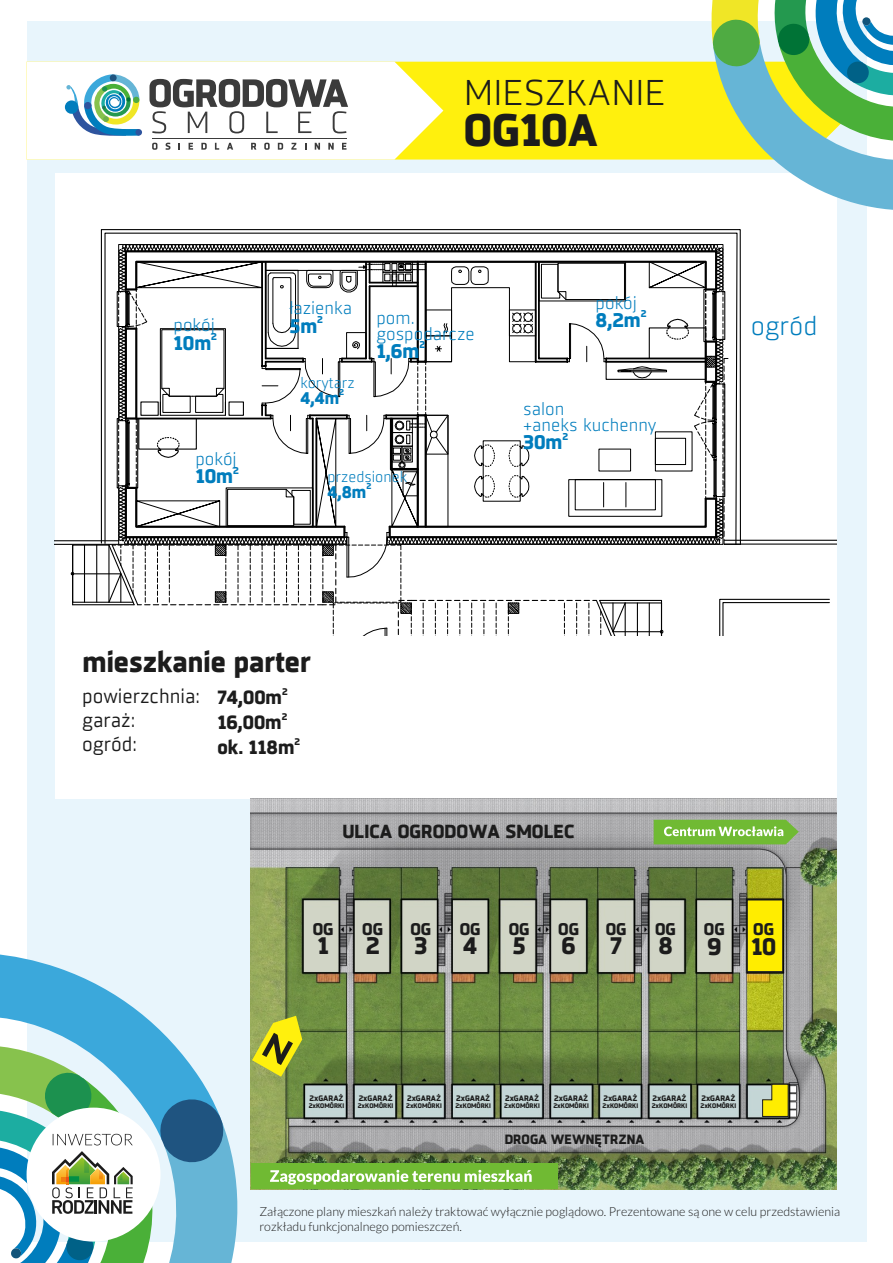
<style>
.page{position:relative;width:893px;height:1263px;background:#fff}
.page>*{position:absolute;margin:0;border:0;box-sizing:border-box;transform-origin:0 0}
.t1{font:800 45px "Sisco";color:#1c1c1c}
.t2{font:300 35.4px "Sisco";color:#1c1c1c}
.t3{font:800 27.9px "Sisco";color:#1c1c1c}
.t4{font:300 25.2px "Sisco";color:#007dbd}
.t5{font:800 23.7px "Sisco";color:#1c1c1c}
.t6{font:800 19.5px "Sisco";color:#007dbd}
.t7{font:18.9px/24.3px "Sisco";color:#1c1c1c}
.t8{font:800 18.9px "Sisco";color:#1c1c1c}
.t9{font:800 18.75px "Sisco";color:#1c1c1c}
.t10{font:300 16.95px/16.2px "Sisco";color:#007dbd}
.t11{font:800 16.65px "Sisco";color:#1c1c1c}
.t12{font:800 16.65px "Sisco";color:#007dbd}
.t13{font:300 14.55px "Sisco";color:#007dbd}
.t14{font:800 13.35px "Sisco";color:#1c1c1c}
.t15{font:300 12.45px/15px "Lato";color:#1c1c1c}
.t16{font:800 9.75px "Sisco";color:#007dbd}
.t17{font:800 9.45px "Sisco";color:#1c1c1c}
.t18{font:800 8.4px "Sisco";color:#007dbd}
.t19{font:800 7.8px "Sisco";color:#1c1c1c}
.t20{font:800 6.6px "Sisco";color:#1c1c1c}
</style>
<div class="page">
<div style="left:27px;top:21px;width:839px;height:1220px;background:#e8f5fc"></div>
<div style="left:443px;top:62px;width:268px;height:98px;background:#fff00d"></div>
<div style="left:55px;top:173px;width:782px;height:625px;background:#fff"></div>
<svg style="left:104px;top:232px;width:634px;height:12px"></svg>
<svg style="left:55px;top:244px;width:775px;height:392px"></svg>
<hr style="left:724px;top:540px;width:113px;height:1px;background:#000">
<hr style="left:724px;top:543px;width:113px;height:2px;background:#000">
<svg style="left:27px;top:62px;width:416px;height:98px;background:#dee2d4"></svg>
<hr style="left:152px;top:138px;width:195px;height:1px;background:#3b3b3b">
<svg style="left:711px;top:0;width:182px;height:214px"></svg>
<svg style="left:0;top:954px;width:243px;height:309px"></svg>
<img style="left:251px;top:798px;width:586px;height:391px">
<svg style="left:252px;top:1016px;width:50px;height:61px;background:#b1b42c"></svg>
<svg style="left:747px;top:900px;width:36px;height:72px;background:#f0df02"></svg>
<svg style="left:762px;top:1084px;width:26px;height:33px"></svg>
<svg style="left:654px;top:820px;width:145px;height:24px;background:#86c254"></svg>
<div style="left:251px;top:1163px;width:306px;height:26px;background:#70ba33"></div>
<svg style="left:270px;top:1170px;width:262px;height:15px"></svg>
<img style="left:747px;top:973px;width:36px;height:58px">
<img style="left:746px;top:868px;width:37px;height:32px">
<h2 class="t2" style="left:464px;top:77px;width:204px">MIESZKANIE</h2>
<h1 class="t1" style="left:464px;top:110px;width:136px">OG10A</h1>
<h3 class="t10" style="left:174px;top:318px;width:43px">pokój</h3>
<p class="t16" style="left:211px;top:332px;width:7px">2</p>
<h3 class="t6" style="left:174px;top:334px;width:39px">10m</h3>
<h3 class="t10" style="left:195px;top:452px;width:43px">pokój</h3>
<p class="t16" style="left:233px;top:466px;width:7px">2</p>
<h3 class="t6" style="left:195px;top:468px;width:39px">10m</h3>
<h3 class="t10" style="left:289px;top:301px;width:64px">łazienka</h3>
<p class="t16" style="left:317px;top:315px;width:7px">2</p>
<h3 class="t6" style="left:289px;top:317px;width:29px">5m</h3>
<h3 class="t10" style="left:376px;top:310px;width:100px">pom. gospodarcze</h3>
<p class="t16" style="left:419px;top:341px;width:7px">2</p>
<h3 class="t6" style="left:376px;top:343px;width:45px">1,6m</h3>
<p class="t13" style="left:300px;top:376px;width:56px">korytarz</p>
<p class="t18" style="left:339px;top:389px;width:6px">2</p>
<h3 class="t12" style="left:300px;top:390px;width:40px">4,4m</h3>
<p class="t13" style="left:327px;top:470px;width:81px">przedsionek</p>
<p class="t18" style="left:366px;top:483px;width:6px">2</p>
<h3 class="t12" style="left:327px;top:484px;width:40px">4,8m</h3>
<h3 class="t10" style="left:596px;top:296px;width:43px">pokój</h3>
<p class="t16" style="left:641px;top:310px;width:7px">2</p>
<h3 class="t6" style="left:596px;top:311px;width:47px">8,2m</h3>
<h3 class="t10" style="left:523px;top:402px;width:135px">salon<br>+aneks kuchenny</h3>
<p class="t16" style="left:562px;top:432px;width:7px">2</p>
<h3 class="t6" style="left:523px;top:434px;width:41px">30m</h3>
<h3 class="t4" style="left:751px;top:314px;width:68px">ogród</h3>
<h3 class="t3" style="left:82px;top:649px;width:230px">mieszkanie parter</h3>
<h3 class="t7" style="left:82px;top:685px;width:120px">powierzchnia: garaż:<br>ogród:</h3>
<p class="t17" style="left:282px;top:687px;width:7px">2</p>
<h3 class="t8" style="left:217px;top:689px;width:66px">74,00m</h3>
<p class="t17" style="left:282px;top:712px;width:7px">2</p>
<h3 class="t8" style="left:217px;top:714px;width:66px">16,00m</h3>
<p class="t17" style="left:294px;top:737px;width:7px">2</p>
<h3 class="t8" style="left:217px;top:739px;width:79px">ok. 118m</h3>
<h3 class="t9" style="left:342px;top:823px;width:234px">ULICA OGRODOWA SMOLEC</h3>
<h3 class="t11" style="left:313px;top:921px;width:22px">OG</h3>
<h3 class="t5" style="left:318px;top:935px;width:13px">1</h3>
<h3 class="t11" style="left:362px;top:921px;width:22px">OG</h3>
<h3 class="t5" style="left:366px;top:935px;width:15px">2</h3>
<h3 class="t11" style="left:410px;top:921px;width:22px">OG</h3>
<h3 class="t5" style="left:414px;top:935px;width:15px">3</h3>
<h3 class="t11" style="left:460px;top:921px;width:22px">OG</h3>
<h3 class="t5" style="left:463px;top:935px;width:16px">4</h3>
<h3 class="t11" style="left:509px;top:921px;width:22px">OG</h3>
<h3 class="t5" style="left:513px;top:935px;width:15px">5</h3>
<h3 class="t11" style="left:558px;top:921px;width:22px">OG</h3>
<h3 class="t5" style="left:561px;top:935px;width:16px">6</h3>
<h3 class="t11" style="left:606px;top:921px;width:22px">OG</h3>
<h3 class="t5" style="left:610px;top:935px;width:13px">7</h3>
<h3 class="t11" style="left:655px;top:921px;width:22px">OG</h3>
<h3 class="t5" style="left:658px;top:935px;width:16px">8</h3>
<h3 class="t11" style="left:704px;top:922px;width:22px">OG</h3>
<h3 class="t5" style="left:707px;top:936px;width:16px">9</h3>
<h3 class="t11" style="left:753px;top:922px;width:22px">OG</h3>
<h3 class="t5" style="left:751px;top:936px;width:27px">10</h3>
<p class="t19" style="left:310px;top:1094px;width:35px">2xGARAŻ</p>
<p class="t20" style="left:309px;top:1102px;width:37px">2xKOMÓRKI</p>
<p class="t19" style="left:359px;top:1094px;width:35px">2xGARAŻ</p>
<p class="t20" style="left:358px;top:1102px;width:37px">2xKOMÓRKI</p>
<p class="t19" style="left:407px;top:1094px;width:35px">2xGARAŻ</p>
<p class="t20" style="left:406px;top:1102px;width:37px">2xKOMÓRKI</p>
<p class="t19" style="left:456px;top:1094px;width:35px">2xGARAŻ</p>
<p class="t20" style="left:455px;top:1102px;width:37px">2xKOMÓRKI</p>
<p class="t19" style="left:505px;top:1094px;width:35px">2xGARAŻ</p>
<p class="t20" style="left:504px;top:1102px;width:37px">2xKOMÓRKI</p>
<p class="t19" style="left:554px;top:1094px;width:35px">2xGARAŻ</p>
<p class="t20" style="left:553px;top:1102px;width:37px">2xKOMÓRKI</p>
<p class="t19" style="left:603px;top:1094px;width:35px">2xGARAŻ</p>
<p class="t20" style="left:603px;top:1102px;width:37px">2xKOMÓRKI</p>
<p class="t19" style="left:653px;top:1094px;width:35px">2xGARAŻ</p>
<p class="t20" style="left:652px;top:1102px;width:37px">2xKOMÓRKI</p>
<p class="t19" style="left:701px;top:1094px;width:35px">2xGARAŻ</p>
<p class="t20" style="left:701px;top:1102px;width:37px">2xKOMÓRKI</p>
<p class="t14" style="left:505px;top:1133px;width:141px">DROGA WEWNĘTRZNA</p>
<p class="t15" style="left:259px;top:1204px;width:582px">Załączone plany mieszkań należy traktować wyłącznie poglądowo. Prezentowane są one w celu przedstawienia rozkładu funkcjonalnego pomieszczeń.</p>
</div>
